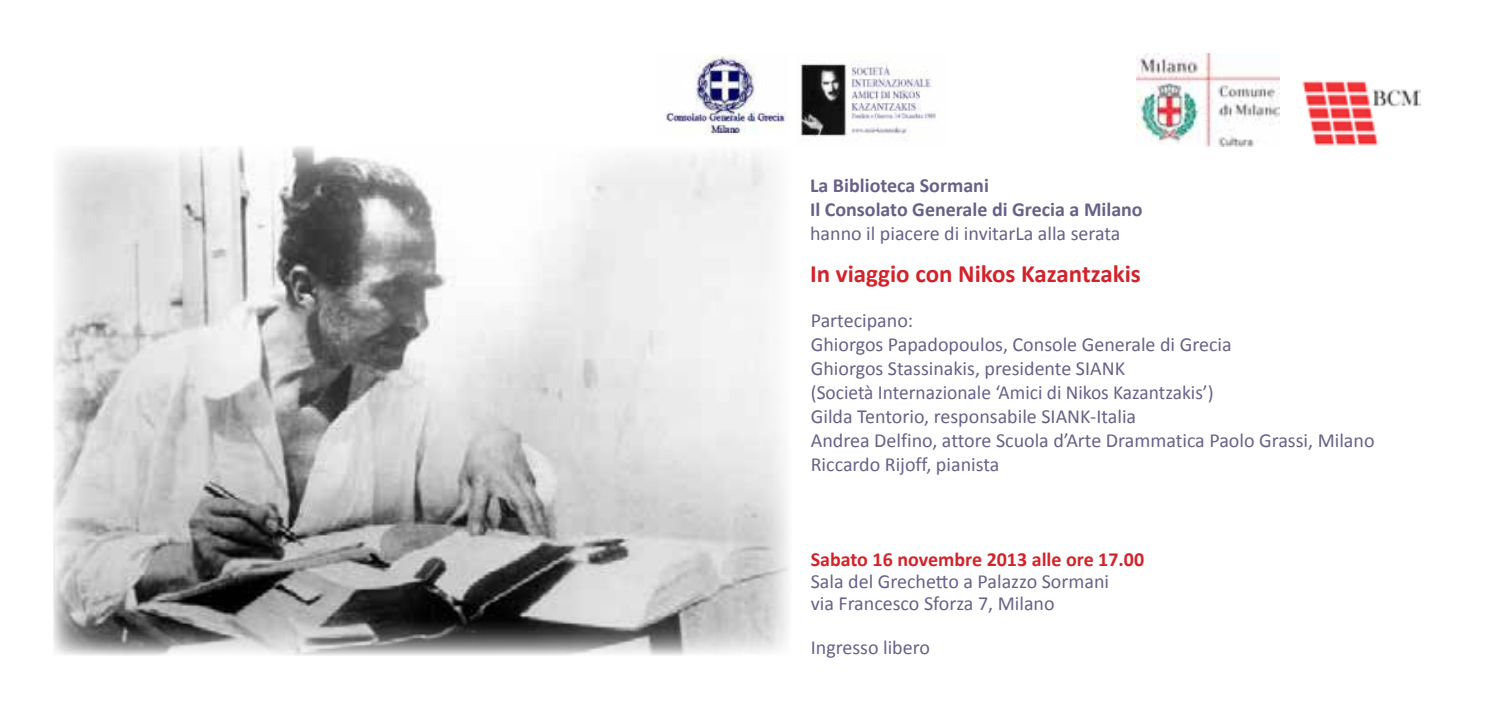
<style>
.page{position:relative;width:1489px;height:709px;background:#fff}
.page>*{position:absolute;margin:0;border:0;box-sizing:border-box;transform-origin:0 0}
.t1{font:700 25px "Calibri";color:#d2232a}
.t2{font:20px/24px "Calibri";color:#696088}
.t3{font:700 20px/24px "Calibri";color:#696088}
.s1{font-weight:400}
.s2{font-weight:700;color:#d2232a}
</style>
<div class="page">
<img style="left:1136px;top:54px;width:142px;height:92px">
<img style="left:1302px;top:80px;width:118px;height:66px">
<img style="left:53px;top:146px;width:736px;height:509px">
<img style="left:665px;top:53px;width:122px;height:82px">
<img style="left:800px;top:60px;width:136px;height:81px">
<p class="t3" style="left:810px;top:173px;width:334px">La Biblioteca Sormani<br>Il Consolato Generale di Grecia a Milano <span class="s1">hanno il piacere di invitarLa alla serata</span></p>
<p class="t1" style="left:810px;top:258px;width:332px">In viaggio con Nikos Kazantzakis</p>
<p class="t2" style="left:810px;top:308px;width:565px">Partecipano:<br>Ghiorgos Papadopoulos, Console Generale di Grecia<br>Ghiorgos Stassinakis, presidente SIANK<br>(Società Internazionale ‘Amici di Nikos Kazantzakis’)<br>Gilda Tentorio, responsabile SIANK-Italia<br>Andrea Delfino, attore Scuola d’Arte Drammatica Paolo Grassi, Milano Riccardo Rijoff, pianista</p>
<p class="t2" style="left:810px;top:548px;width:335px;line-height:22px"><span class="s2">Sabato 16 novembre 2013 alle ore 17.00<br></span>Sala del Grechetto a Palazzo Sormani<br>via Francesco Sforza 7, Milano</p>
<p class="t2" style="left:810px;top:635px;width:121px">Ingresso libero</p>
</div>
